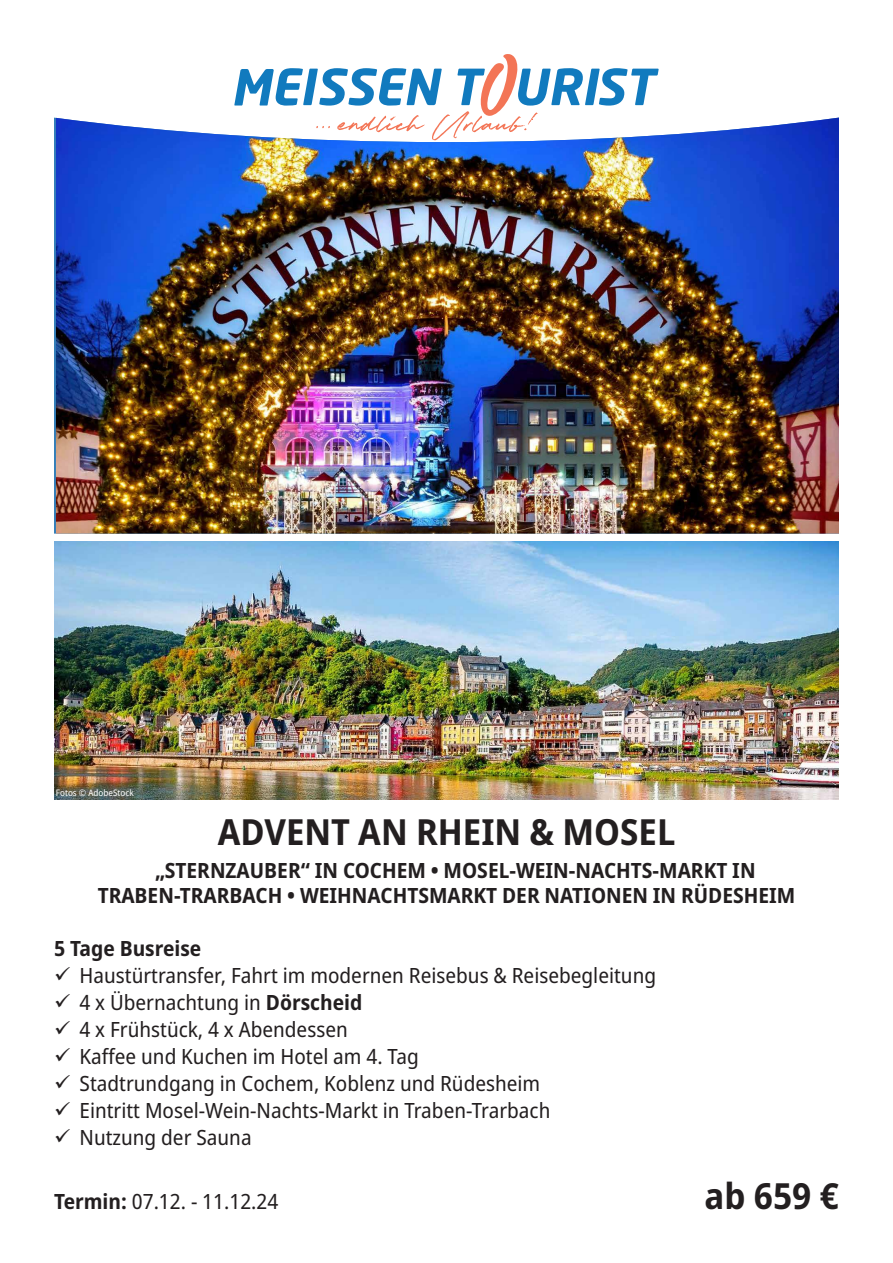
<style>
.page{position:relative;width:893px;height:1263px;background:#fff}
.page>*{position:absolute;margin:0;border:0;box-sizing:border-box;transform-origin:0 0}
.t1{font:700 semi-condensed 36px "Noto Sans";color:#231f20}
.t2{font:semi-condensed 21px/27px "Noto Sans";color:#231f20}
.t3{font:700 semi-condensed 21px/25.2px "Noto Sans";color:#231f20}
.t4{font:semi-condensed 9px "Noto Sans";color:#fff}
.s1{font-weight:700}
</style>
<div class="page">
<svg style="left:234px;top:54px;width:425px;height:64px"></svg>
<img style="left:56px;top:118px;width:783px;height:416px">
<img style="left:54px;top:541px;width:785px;height:258px">
<p class="t4" style="left:56px;top:786px;width:79px">Fotos © AdobeStock</p>
<h1 class="t1" style="left:218px;top:806px;width:459px">ADVENT AN RHEIN &amp; MOSEL</h1>
<p class="t3" style="left:98px;top:858px;width:699px;text-indent:57px">„STERNZAUBER“ IN COCHEM • MOSEL-WEIN-NACHTS-MARKT IN<br>TRABEN-TRARBACH • WEIHNACHTSMARKT DER NATIONEN IN RÜDESHEIM</p>
<p class="t3" style="left:54px;top:936px;width:149px">5 Tage Busreise</p>
<p class="t2" style="left:80px;top:962px;width:578px">Haustürtransfer, Fahrt im modernen Reisebus &amp; Reisebegleitung 4 x Übernachtung in <span class="s1">Dörscheid<br></span>4 x Frühstück, 4 x Abendessen<br>Kaffee und Kuchen im Hotel am 4. Tag<br>Stadtrundgang in Cochem, Koblenz und Rüdesheim<br>Eintritt Mosel-Wein-Nachts-Markt in Traben-Trarbach<br>Nutzung der Sauna</p>
<p class="t2" style="left:54px;top:1188px;width:226px"><span class="s1">Termin:</span> 07.12. - 11.12.24</p>
<h1 class="t1" style="left:705px;top:1170px;width:136px">ab 659 €</h1>
</div>
